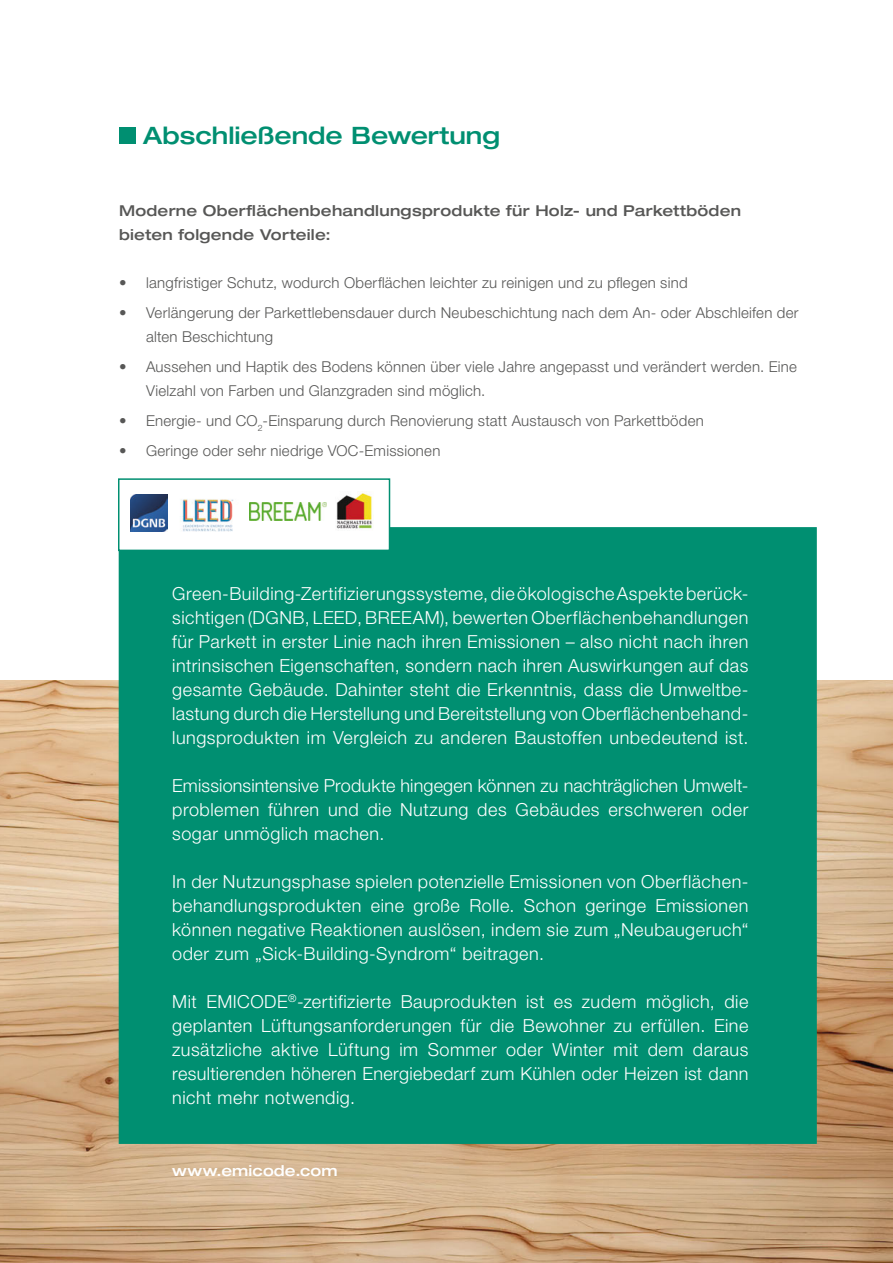
<style>
.page{position:relative;width:893px;height:1263px;background:#fff}
.page>*{position:absolute;margin:0;border:0;box-sizing:border-box;transform-origin:0 0}
.t1{font:500 expanded 24px "Helvetica Neue LT Pro";letter-spacing:-.005em;color:#008f71}
.t2{font:300 18px/24px "Helvetica Neue LT Pro";letter-spacing:.03em;color:#fff;text-align:justify}
.t3{font:300 15px/24px "Helvetica Neue LT Pro";letter-spacing:.015em;color:#575756}
.t4{font:500 expanded 15px/24px "Helvetica Neue LT Pro";letter-spacing:.02em;color:#575756}
.t5{font:500 expanded 15px "Helvetica Neue LT Pro";letter-spacing:.01em;color:#fff}
</style>
<div class="page">
<div style="left:119px;top:127px;width:17px;height:17px;background:#008f71"></div>
<img style="left:0;top:680px;width:893px;height:583px">
<div style="left:119px;top:527px;width:698px;height:617px;background:#008f71;border:2px solid #008f71"></div>
<div style="left:118px;top:478px;width:272px;height:73px;background:#fff;border:2px solid #008f71"></div>
<img style="left:249px;top:502px;width:78px;height:18px">
<img style="left:180px;top:499px;width:53px;height:32px">
<img style="left:131px;top:494px;width:37px;height:37px">
<img style="left:336px;top:493px;width:36px;height:36px">
<h1 class="t1" style="left:143px;top:120px;width:358px">Abschließende Bewertung</h1>
<p class="t4" style="left:119px;top:198px;width:623px">Moderne Oberflächenbehandlungsprodukte für Holz- und Parkettböden bieten folgende Vorteile:</p>
<p class="t3" style="left:119px;top:270px;width:570px">• langfristiger Schutz, wodurch Oberflächen leichter zu reinigen und zu pflegen sind</p>
<p class="t3" style="left:146px;top:300px;width:654px;text-indent:-27px">• Verlängerung der Parkettlebensdauer durch Neubeschichtung nach dem An- oder Abschleifen der alten Beschichtung</p>
<p class="t3" style="left:146px;top:354px;width:652px;text-indent:-27px">• Aussehen und Haptik des Bodens können über viele Jahre angepasst und verändert werden. Eine<br>Vielzahl von Farben und Glanzgraden sind möglich.</p>
<p class="t3" style="left:119px;top:408px;width:586px">• Energie- und CO<sub>2</sub>-Einsparung durch Renovierung statt Austausch von Parkettböden</p>
<p class="t3" style="left:119px;top:438px;width:323px">• Geringe oder sehr niedrige VOC-Emissionen</p>
<p class="t2" style="left:172px;top:581px;width:578px">Green-Building-Zertifizierungssysteme, die ökologische Aspekte berück&shy;sichtigen (DGNB, LEED, BREEAM), bewerten Oberflächenbehandlungen für Parkett in erster Linie nach ihren Emissionen – also nicht nach ihren intrinsischen Eigenschaften, sondern nach ihren Auswirkungen auf das gesamte Gebäude. Dahinter steht die Erkenntnis, dass die Umweltbe&shy;lastung durch die Herstellung und Bereitstellung von Oberflächenbehand&shy;lungsprodukten im Vergleich zu anderen Baustoffen unbedeutend ist.</p>
<p class="t2" style="left:172px;top:773px;width:578px">Emissionsintensive Produkte hingegen können zu nachträglichen Umwelt&shy;problemen führen und die Nutzung des Gebäudes erschweren oder sogar unmöglich machen.</p>
<p class="t2" style="left:172px;top:869px;width:578px">In der Nutzungsphase spielen potenzielle Emissionen von Oberflächen&shy;behandlungsprodukten eine große Rolle. Schon geringe Emissionen können negative Reaktionen auslösen, indem sie zum „Neubaugeruch“ oder zum „Sick-Building-Syndrom“ beitragen.</p>
<p class="t2" style="left:172px;top:989px;width:578px">Mit EMICODE<sup>®</sup>-zertifizierte Bauprodukten ist es zudem möglich, die geplanten Lüftungsanforderungen für die Bewohner zu erfüllen. Eine zusätzliche aktive Lüftung im Sommer oder Winter mit dem daraus resultierenden höheren Energiebedarf zum Kühlen oder Heizen ist dann nicht mehr notwendig.</p>
<p class="t5" style="left:172px;top:1161px;width:167px">www.emicode.com</p>
</div>
